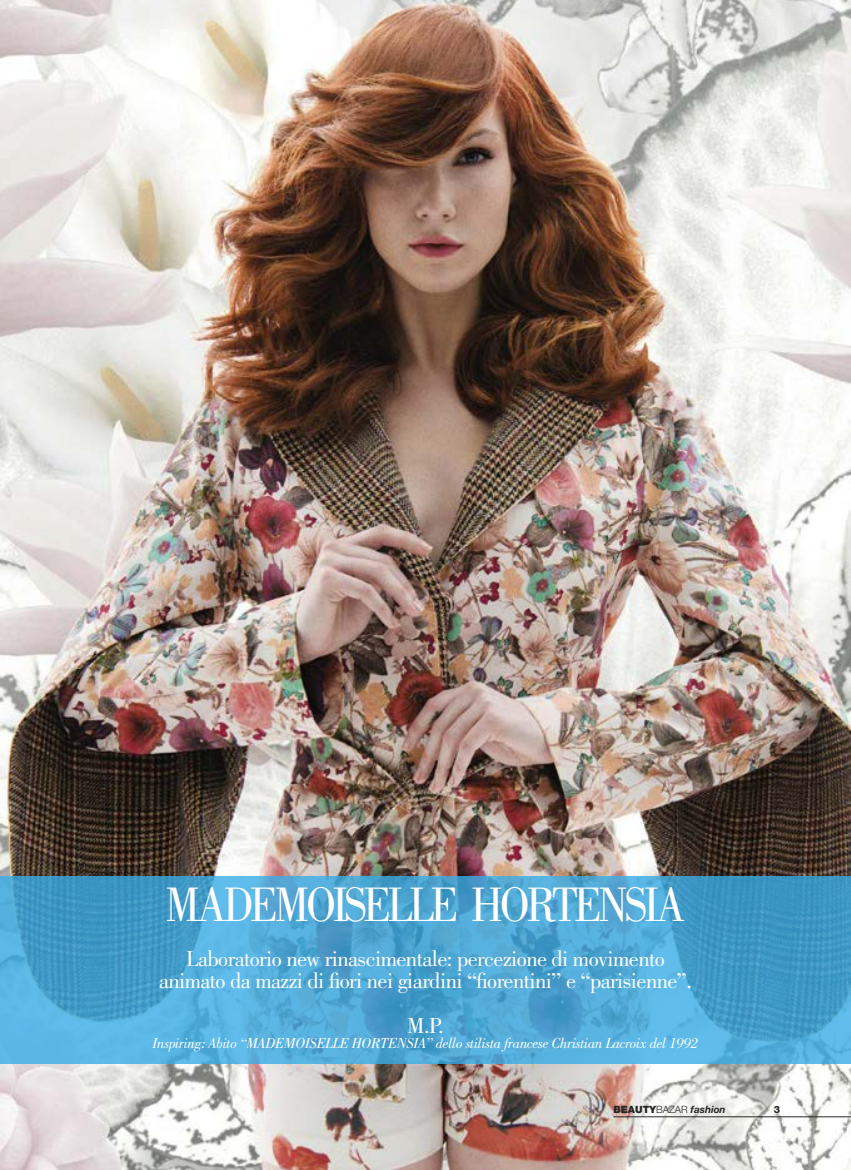
<style>
.page{position:relative;width:851px;height:1170px;background:#fff}
.page>*{position:absolute;margin:0;border:0;box-sizing:border-box;transform-origin:0 0}
.t1{font:50px "Bodoni Std";letter-spacing:-.075em;color:#fff;scale:.9 1}
.t2{font:22.5px/22.5px "Bodoni Std";letter-spacing:-.025em;color:#fff;text-align:center}
.t3{font:italic 15px "Bodoni Std";letter-spacing:-.025em;color:#fff}
.t4{font:italic 700 10px "Helvetica Neue LT Std";color:#272526}
.t5{font:800 10px "Helvetica Neue LT Std";color:#272526}
.s1{font-weight:900;font-style:normal}
.s2{font-weight:300;font-style:normal}
</style>
<div class="page">
<img style="left:0;top:0;width:850px;height:1169px">
<hr style="left:613px;top:1116px;width:237px;height:1px;background:#272526">
<div style="left:0;top:875px;width:850px;height:188px;background:#39ade8;opacity:.8"></div>
<h1 class="t1" style="left:165px;top:885px;width:579px">MADEMOISELLE HORTENSIA</h1>
<p class="t2" style="left:159px;top:949px;width:534px">Laboratorio new rinascimentale: percezione di movimento animato da mazzi di fiori nei giardini “fiorentini” e “parisienne”.</p>
<p class="t2" style="left:407px;top:1016px;width:38px">M.P.</p>
<p class="t3" style="left:153px;top:1037px;width:547px">Inspiring: Abito “MADEMOISELLE HORTENSIA” dello stilista francese Christian Lacroix del 1992</p>
<p class="t4" style="left:613px;top:1106px;width:114px"><span class="s1">BEAUTY</span><span class="s2">BAZAR</span> fashion</p>
<p class="t5" style="left:773px;top:1106px;width:8px">3</p>
</div>
